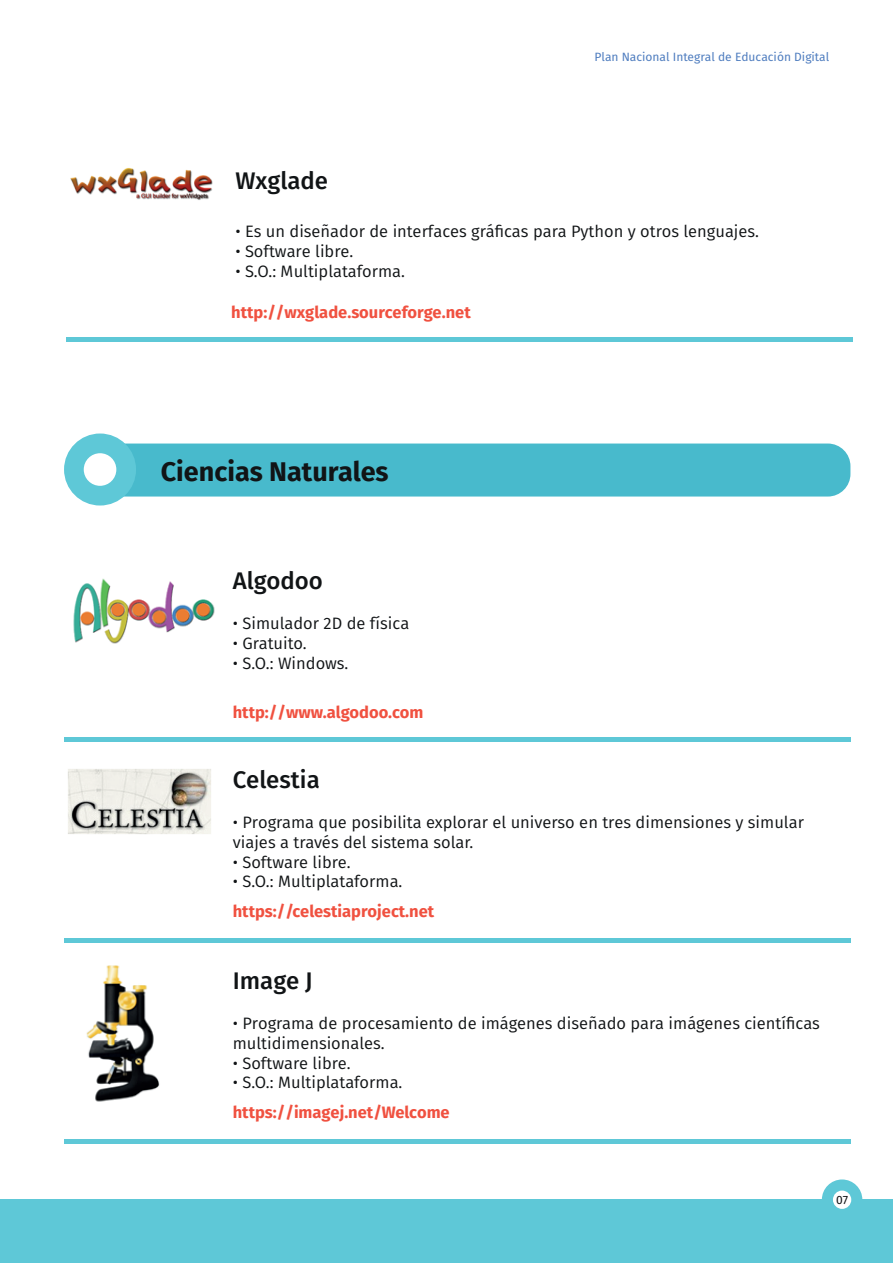
<style>
.page{position:relative;width:893px;height:1263px;background:#fff}
.page>*{position:absolute;margin:0;border:0;box-sizing:border-box;transform-origin:0 0}
.t1{font:700 27px "Fira Sans";color:#111416}
.t2{font:500 24px "Fira Sans";color:#111416}
.t3{font:16.5px/19.8px "Fira Sans";color:#111416}
.t4{font:700 16.5px "Fira Sans";color:#f05140}
.t5{font:12px "Fira Sans";color:#4f7dbf}
.t6{font:12px "Fira Sans";color:#111416}
</style>
<div class="page">
<div style="left:0;top:1199px;width:893px;height:64px;background:#5ec8d7"></div>
<div style="left:822px;top:1179px;width:40px;height:41px;background:#5ec8d7;border-radius:50%"></div>
<div style="left:833px;top:1190px;width:18px;height:19px;background:#fff;border-radius:50%"></div>
<div style="left:67px;top:337px;width:786px;height:5px;background:#5ec8d7"></div>
<img style="left:70px;top:168px;width:143px;height:32px">
<div style="left:64px;top:737px;width:786px;height:5px;background:#5ec8d7"></div>
<div style="left:64px;top:938px;width:786px;height:5px;background:#5ec8d7"></div>
<div style="left:64px;top:1139px;width:786px;height:5px;background:#5ec8d7"></div>
<div style="left:82px;top:443px;width:768px;height:53px;background:#48bacc;border-radius:23px"></div>
<div style="left:64px;top:433px;width:72px;height:72px;background:#5ec8d7;border-radius:50%"></div>
<div style="left:84px;top:453px;width:32px;height:33px;background:#fff;border-radius:50%"></div>
<img style="left:68px;top:769px;width:143px;height:65px">
<img style="left:86px;top:965px;width:74px;height:137px">
<img style="left:73px;top:578px;width:142px;height:66px">
<p class="t5" style="left:594px;top:48px;width:236px">Plan Nacional Integral de Educación Digital</p>
<h2 class="t2" style="left:235px;top:161px;width:94px">Wxglade</h2>
<p class="t3" style="left:235px;top:221px;width:525px">• Es un diseñador de interfaces gráficas para Python y otros lenguajes.</p>
<p class="t3" style="left:235px;top:241px;width:120px">• Software libre.</p>
<p class="t3" style="left:235px;top:261px;width:171px">• S.O.: Multiplataforma.</p>
<p class="t4" style="left:231px;top:298px;width:241px">http://wxglade.sourceforge.net</p>
<h1 class="t1" style="left:161px;top:449px;width:229px">Ciencias Naturales</h1>
<h2 class="t2" style="left:233px;top:562px;width:92px">Algodoo</h2>
<p class="t3" style="left:233px;top:613px;width:178px">• Simulador 2D de física</p>
<p class="t3" style="left:233px;top:633px;width:75px">• Gratuito.</p>
<p class="t3" style="left:233px;top:652px;width:117px">• S.O.: Windows.</p>
<p class="t4" style="left:233px;top:699px;width:192px">http://www.algodoo.com</p>
<h2 class="t2" style="left:233px;top:761px;width:89px">Celestia</h2>
<p class="t3" style="left:233px;top:812px;width:573px">• Programa que posibilita explorar el universo en tres dimensiones y simular viajes a través del sistema solar.</p>
<p class="t3" style="left:233px;top:851px;width:120px">• Software libre.</p>
<p class="t3" style="left:233px;top:871px;width:171px">• S.O.: Multiplataforma.</p>
<p class="t4" style="left:233px;top:898px;width:203px">https://celestiaproject.net</p>
<h2 class="t2" style="left:233px;top:962px;width:81px">Image J</h2>
<p class="t3" style="left:233px;top:1013px;width:589px">• Programa de procesamiento de imágenes diseñado para imágenes científicas multidimensionales.</p>
<p class="t3" style="left:233px;top:1052px;width:120px">• Software libre.</p>
<p class="t3" style="left:233px;top:1072px;width:171px">• S.O.: Multiplataforma.</p>
<p class="t4" style="left:233px;top:1099px;width:218px">https://imagej.net/Welcome</p>
<p class="t6" style="left:836px;top:1190px;width:14px">07</p>
</div>
